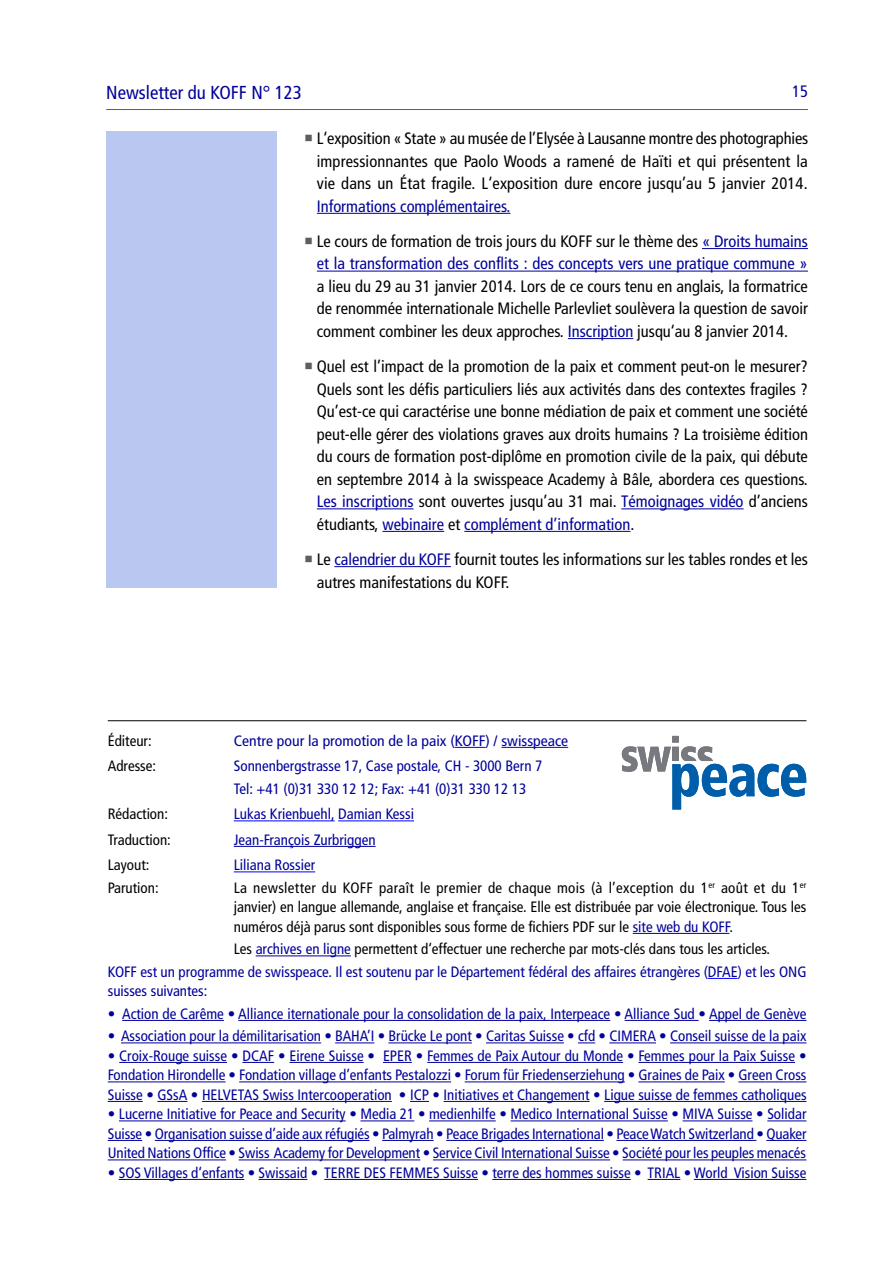
<style>
.page{position:relative;width:893px;height:1263px;background:#fff}
.page>*{position:absolute;margin:0;border:0;box-sizing:border-box;transform-origin:0 0}
.t1{font:condensed 18.75px "Frutiger";color:#009}
.t2{font:condensed 16.5px/22.5px "Frutiger";color:#000;text-align:justify}
.t3{font:condensed 16.5px "Frutiger";color:#009}
.t4{font:condensed 15px/19.5px "Frutiger";color:#009}
.t5{font:condensed 15px/19.5px "Frutiger";color:#000;text-align:justify}
.t6{font:condensed 15px "Frutiger";color:#009;scale:1.05 1}
.s1{color:#009}
.s2{color:#000}
</style>
<div class="page">
<hr style="left:106px;top:109px;width:702px;height:1px;background:#5f5f5f">
<hr style="left:317px;top:213px;width:193px;height:1px;background:#009">
<hr style="left:702px;top:248px;width:106px;height:1px;background:#009">
<hr style="left:317px;top:271px;width:491px;height:1px;background:#009">
<hr style="left:568px;top:338px;width:65px;height:1px;background:#009">
<hr style="left:317px;top:508px;width:96px;height:1px;background:#009">
<hr style="left:621px;top:508px;width:123px;height:1px;background:#009">
<hr style="left:382px;top:531px;width:62px;height:1px;background:#009">
<hr style="left:464px;top:531px;width:166px;height:1px;background:#009">
<hr style="left:334px;top:566px;width:117px;height:1px;background:#009">
<hr style="left:455px;top:747px;width:30px;height:1px;background:#00f">
<hr style="left:501px;top:747px;width:67px;height:1px;background:#00f">
<hr style="left:234px;top:820px;width:101px;height:1px;background:#00f">
<hr style="left:338px;top:820px;width:76px;height:1px;background:#00f">
<hr style="left:234px;top:846px;width:142px;height:1px;background:#009">
<hr style="left:234px;top:871px;width:81px;height:1px;background:#00f">
<hr style="left:633px;top:933px;width:96px;height:1px;background:#009">
<hr style="left:256px;top:955px;width:95px;height:1px;background:#009">
<hr style="left:708px;top:978px;width:30px;height:1px;background:#00f">
<hr style="left:122px;top:1020px;width:102px;height:1px;background:#009">
<hr style="left:238px;top:1020px;width:372px;height:1px;background:#009">
<hr style="left:625px;top:1020px;width:74px;height:1px;background:#009">
<hr style="left:709px;top:1020px;width:97px;height:1px;background:#009">
<hr style="left:121px;top:1042px;width:200px;height:1px;background:#009">
<hr style="left:335px;top:1042px;width:39px;height:1px;background:#009">
<hr style="left:388px;top:1042px;width:84px;height:1px;background:#009">
<hr style="left:486px;top:1042px;width:78px;height:1px;background:#009">
<svg style="left:578px;top:1042px;width:17px;height:1px"></svg>
<hr style="left:609px;top:1042px;width:47px;height:1px;background:#009">
<hr style="left:670px;top:1042px;width:136px;height:1px;background:#009">
<hr style="left:119px;top:1062px;width:108px;height:1px;background:#009">
<hr style="left:242px;top:1062px;width:32px;height:1px;background:#009">
<hr style="left:289px;top:1062px;width:75px;height:1px;background:#009">
<svg style="left:383px;top:1062px;width:29px;height:1px"></svg>
<hr style="left:427px;top:1062px;width:196px;height:1px;background:#009">
<hr style="left:638px;top:1062px;width:157px;height:1px;background:#009">
<hr style="left:108px;top:1081px;width:118px;height:1px;background:#009">
<hr style="left:239px;top:1081px;width:212px;height:1px;background:#009">
<hr style="left:465px;top:1081px;width:160px;height:1px;background:#009">
<hr style="left:638px;top:1081px;width:87px;height:1px;background:#009">
<hr style="left:738px;top:1081px;width:68px;height:1px;background:#009">
<hr style="left:108px;top:1101px;width:35px;height:1px;background:#009">
<hr style="left:157px;top:1101px;width:30px;height:1px;background:#009">
<hr style="left:202px;top:1101px;width:190px;height:1px;background:#009">
<svg style="left:410px;top:1101px;width:19px;height:1px"></svg>
<hr style="left:444px;top:1101px;width:146px;height:1px;background:#009">
<hr style="left:604px;top:1101px;width:202px;height:1px;background:#009">
<hr style="left:119px;top:1120px;width:227px;height:1px;background:#009">
<hr style="left:360px;top:1120px;width:54px;height:1px;background:#009">
<hr style="left:429px;top:1120px;width:67px;height:1px;background:#009">
<hr style="left:511px;top:1120px;width:157px;height:1px;background:#009">
<hr style="left:683px;top:1120px;width:69px;height:1px;background:#009">
<hr style="left:767px;top:1120px;width:39px;height:1px;background:#009">
<hr style="left:108px;top:1140px;width:34px;height:1px;background:#009">
<hr style="left:155px;top:1140px;width:215px;height:1px;background:#009">
<hr style="left:382px;top:1140px;width:52px;height:1px;background:#009">
<hr style="left:446px;top:1140px;width:158px;height:1px;background:#009">
<hr style="left:616px;top:1140px;width:140px;height:1px;background:#009">
<hr style="left:766px;top:1140px;width:40px;height:1px;background:#009">
<hr style="left:108px;top:1159px;width:118px;height:1px;background:#009">
<hr style="left:239px;top:1159px;width:181px;height:1px;background:#009">
<hr style="left:433px;top:1159px;width:177px;height:1px;background:#009">
<hr style="left:623px;top:1159px;width:183px;height:1px;background:#009">
<hr style="left:119px;top:1179px;width:125px;height:1px;background:#009">
<hr style="left:259px;top:1179px;width:48px;height:1px;background:#009">
<hr style="left:324px;top:1179px;width:154px;height:1px;background:#009">
<hr style="left:492px;top:1179px;width:139px;height:1px;background:#009">
<hr style="left:648px;top:1179px;width:32px;height:1px;background:#009">
<hr style="left:694px;top:1179px;width:112px;height:1px;background:#009">
<hr style="left:108px;top:720px;width:698px;height:1px;background:#000">
<svg style="left:622px;top:736px;width:184px;height:73px"></svg>
<p class="t1" style="left:106px;top:82px;width:197px">Newsletter du KOFF N° 123</p>
<p class="t3" style="left:792px;top:82px;width:17px">15</p>
<p class="t2" style="left:317px;top:127px;width:493px">L‘exposition « State » au musée de l’Elysée à Lausanne montre des photographies impressionnantes que Paolo Woods a ramené de Haïti et qui présentent la vie dans un État fragile. L‘exposition dure encore jusqu’au 5 janvier 2014.</p>
<p class="t2" style="left:317px;top:188px;width:493px;line-height:35.2px"><span class="s1">Informations complémentaires.<br></span>Le cours de formation de trois jours du KOFF sur le thème des <span class="s1">« Droits humains</span></p>
<p class="t3" style="left:317px;top:254px;width:493px">et la transformation des conflits : des concepts vers une pratique commune »</p>
<p class="t2" style="left:317px;top:275px;width:493px">a lieu du 29 au 31 janvier 2014. Lors de ce cours tenu en anglais, la formatrice de renommée internationale Michelle Parlevliet soulèvera la question de savoir comment combiner les deux approches. <span class="s1">Inscription</span> jusqu‘au 8 janvier 2014.</p>
<p class="t2" style="left:317px;top:355px;width:493px">Quel est l’impact de la promotion de la paix et comment peut-on le mesurer?<br>Quels sont les défis particuliers liés aux activités dans des contextes fragiles ?<br>Qu’est-ce qui caractérise une bonne médiation de paix et comment une société peut-elle gérer des violations graves aux droits humains ? La troisième édition du cours de formation post-diplôme en promotion civile de la paix, qui débute en septembre 2014 à la swisspeace Academy à Bâle, abordera ces questions.<br><span class="s1">Les inscriptions</span> sont ouvertes jusqu’au 31 mai. <span class="s1">Témoignages vidéo</span> d’anciens étudiants, <span class="s1">webinaire</span> et <span class="s1">complément d’information</span>.</p>
<p class="t2" style="left:317px;top:548px;width:493px">Le <span class="s1">calendrier du KOFF</span> fournit toutes les informations sur les tables rondes et les autres manifestations du KOFF.</p>
<p class="t5" style="left:108px;top:731px;width:45px">Éditeur:</p>
<p class="t6" style="left:234px;top:732px;width:320px">Centre pour la promotion de la paix (KOFF) / swisspeace</p>
<p class="t5" style="left:108px;top:756px;width:50px">Adresse:</p>
<p class="t4" style="left:234px;top:755px;width:310px;line-height:22.5px">Sonnenbergstrasse 17, Case postale, CH - 3000 Bern 7<br>Tel: +41 (0)31 330 12 12; Fax: +41 (0)31 330 12 13</p>
<p class="t5" style="left:108px;top:804px;width:62px">Rédaction:</p>
<p class="t4" style="left:234px;top:804px;width:182px">Lukas Krienbuehl, Damian Kessi</p>
<p class="t5" style="left:108px;top:830px;width:65px">Traduction:</p>
<p class="t4" style="left:234px;top:830px;width:143px">Jean-François Zurbriggen</p>
<p class="t5" style="left:108px;top:855px;width:43px">Layout:</p>
<p class="t4" style="left:234px;top:855px;width:83px">Liliana Rossier</p>
<p class="t5" style="left:108px;top:878px;width:52px">Parution:</p>
<p class="t5" style="left:234px;top:878px;width:574px">La newsletter du KOFF paraît le premier de chaque mois (à l’exception du 1<sup>er</sup> août et du 1<sup>er </sup>janvier) en langue allemande, anglaise et française. Elle est distribuée par voie électronique. Tous les numéros déjà parus sont disponibles sous forme de fichiers PDF sur le <span class="s1">site web du KOFF</span>.</p>
<p class="t4" style="left:108px;top:938px;width:700px;line-height:22.5px;text-indent:126px"><span class="s2">Les</span> archives en ligne <span class="s2">permettent d‘effectuer une recherche par mots-clés dans tous les articles.<br></span>KOFF est un programme de swisspeace. Il est soutenu par le Département fédéral des affaires étrangères (DFAE) et les ONG</p>
<p class="t4" style="left:108px;top:981px;width:101px">suisses suivantes:</p>
<p class="t4" style="left:108px;top:1004px;width:700px">• Action de Carême • Alliance iternationale pour la consolidation de la paix, Interpeace • Alliance Sud • Appel de Genève</p>
<p class="t4" style="left:108px;top:1026px;width:700px">• Association pour la démilitarisation • BAHA’I • Brücke Le pont • Caritas Suisse • cfd • CIMERA • Conseil suisse de la paix</p>
<p class="t4" style="left:108px;top:1046px;width:700px;text-align:justify">• Croix-Rouge suisse • DCAF • Eirene Suisse • EPER • Femmes de Paix Autour du Monde • Femmes pour la Paix Suisse • Fondation Hirondelle • Fondation village d’enfants Pestalozzi • Forum für Friedenserziehung • Graines de Paix • Green Cross Suisse • GSsA • HELVETAS Swiss Intercooperation • ICP • Initiatives et Changement • Ligue suisse de femmes catholiques</p>
<p class="t4" style="left:108px;top:1104px;width:700px;text-align:justify">• Lucerne Initiative for Peace and Security • Media 21 • medienhilfe • Medico International Suisse • MIVA Suisse • Solidar Suisse • Organisation suisse d’aide aux réfugiés • Palmyrah • Peace Brigades International • Peace Watch Switzerland • Quaker United Nations Office • Swiss Academy for Development • Service Civil International Suisse • Société pour les peuples menacés</p>
<p class="t4" style="left:108px;top:1163px;width:700px">• SOS Villages d‘enfants • Swissaid • TERRE DES FEMMES Suisse • terre des hommes suisse • TRIAL • World Vision Suisse</p>
</div>
